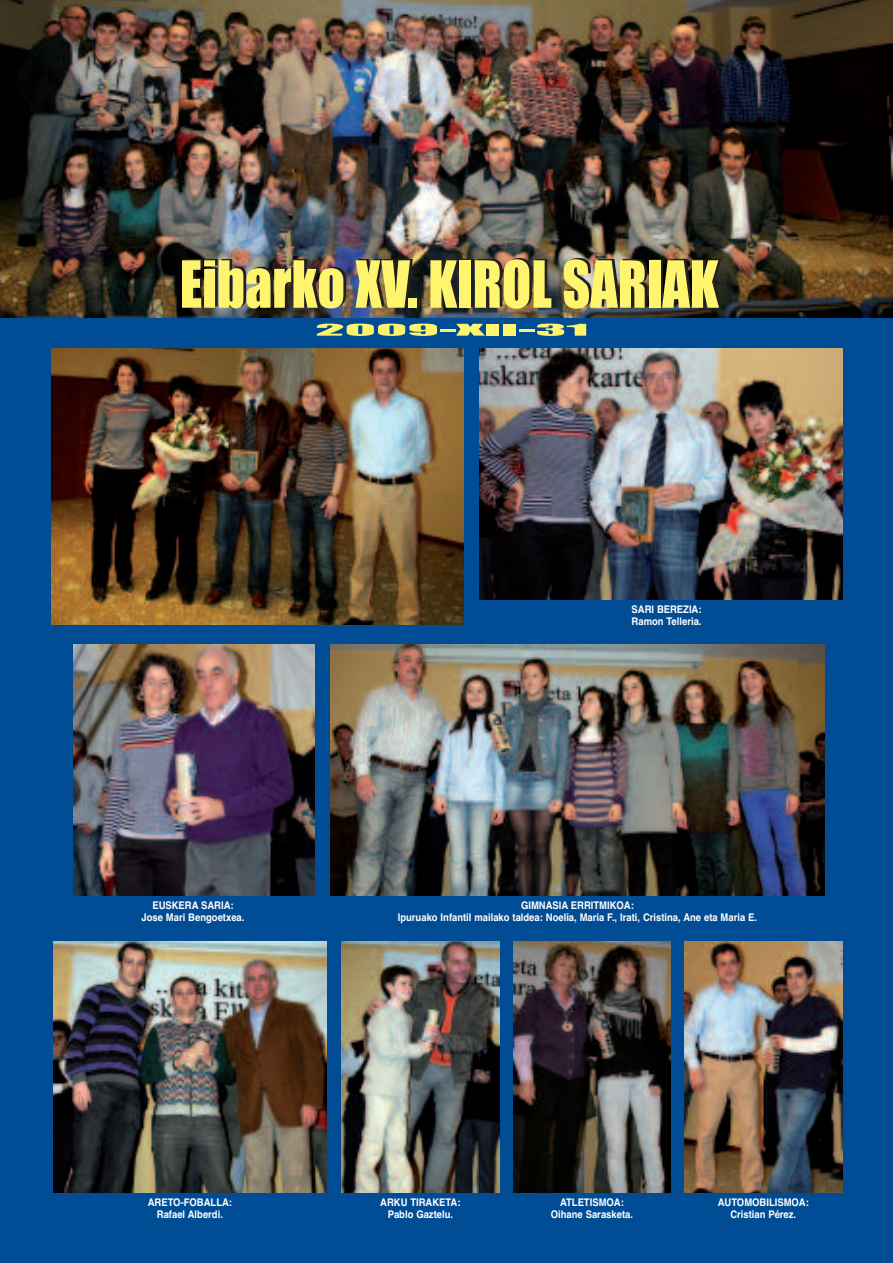
<style>
.page{position:relative;width:893px;height:1263px;background:#014d95}
.page>*{position:absolute;margin:0;border:0;box-sizing:border-box;transform-origin:0 0}
.t1{font:60px "Impact";color:#fff46d;scale:.9 1}
.t2{font:15px "Impact";color:#fff46d;scale:3.9 1}
.t3{font:700 10.5px/12.6px "Helvetica";color:#fff;text-align:center;scale:.9 1}
</style>
<div class="page">
<img style="left:0;top:0;width:892px;height:317px">
<img style="left:73px;top:645px;width:242px;height:251px">
<img style="left:330px;top:645px;width:495px;height:251px">
<img style="left:51px;top:349px;width:413px;height:275px">
<img style="left:479px;top:349px;width:364px;height:251px">
<img style="left:53px;top:941px;width:274px;height:251px">
<img style="left:342px;top:941px;width:157px;height:251px">
<img style="left:513px;top:941px;width:158px;height:251px">
<img style="left:685px;top:941px;width:157px;height:251px">
<h1 class="t1" style="left:180px;top:252px;width:600px">Eibarko XV. KIROL SARIAK</h1>
<h2 class="t2" style="left:315px;top:322px;width:72px">2009-XII-31</h2>
<p class="t3" style="left:631px;top:603px;width:79px;text-align:left">SARI BEREZIA:<br>Ramon Telleria.</p>
<p class="t3" style="left:142px;top:899px;width:116px">EUSKERA SARIA:<br>Jose Mari Bengoetxea.</p>
<p class="t3" style="left:398px;top:899px;width:401px">GIMNASIA ERRITMIKOA:<br>Ipuruako Infantil mailako taldea: Noelia, Maria F., Irati, Cristina, Ane eta Maria E.</p>
<p class="t3" style="left:148px;top:1196px;width:95px">ARETO-FOBALLA:<br>Rafael Alberdi.</p>
<p class="t3" style="left:380px;top:1196px;width:91px">ARKU TIRAKETA:<br>Pablo Gaztelu.</p>
<p class="t3" style="left:551px;top:1196px;width:93px">ATLETISMOA:<br>Oihane Sarasketa.</p>
<p class="t3" style="left:718px;top:1196px;width:103px">AUTOMOBILISMOA:<br>Cristian Pérez.</p>
</div>
